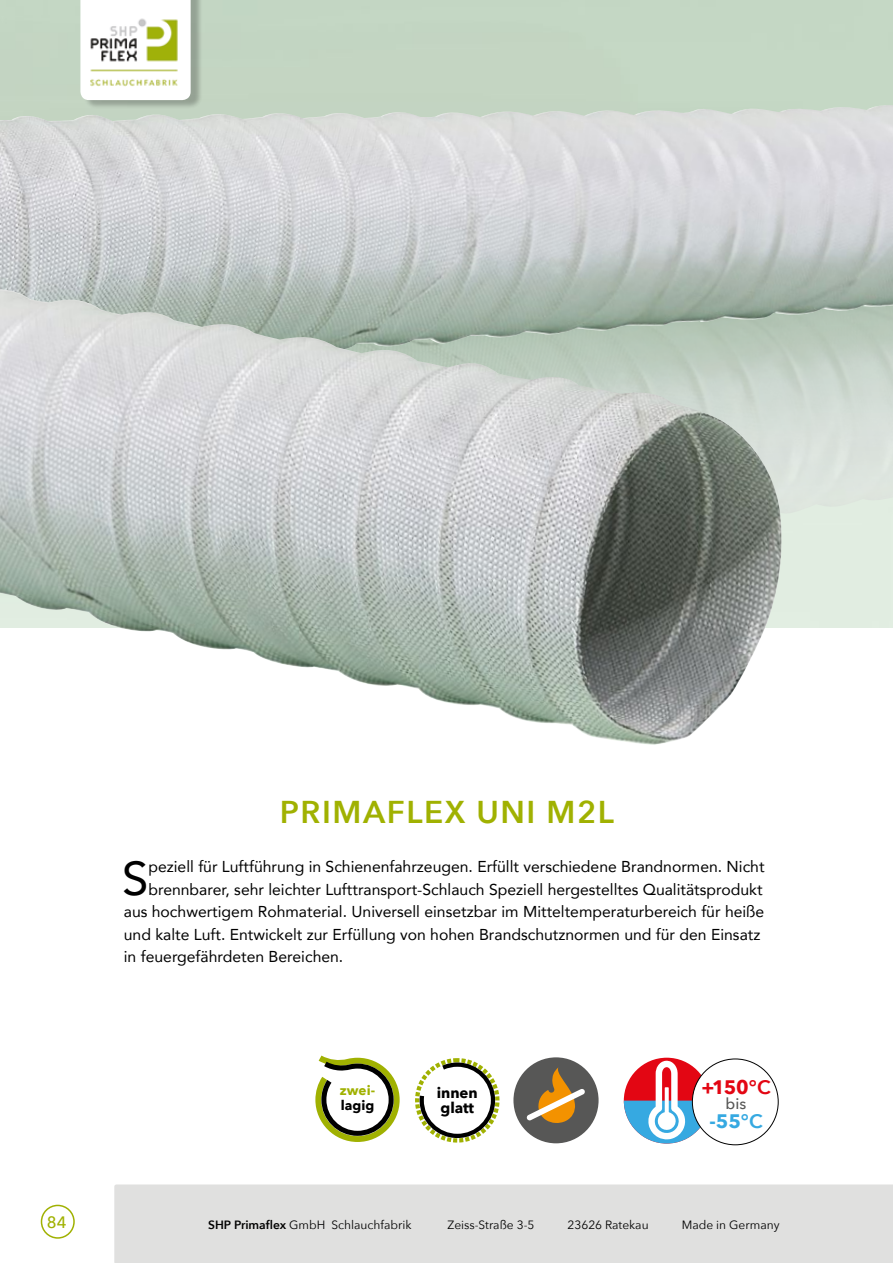
<style>
.page{position:relative;width:893px;height:1263px;background:#fff}
.page>*{position:absolute;margin:0;border:0;box-sizing:border-box;transform-origin:0 0}
.t1{font:47.55px "Avenir";color:#000}
.t2{font:600 31.5px "Avenir Next";letter-spacing:.05em;color:#a0b101}
.t3{font:700 19.5px "Avenir Next";color:#e30613}
.t4{font:700 19.5px "Avenir Next";color:#36a9e1}
.t5{font:500 16.5px "Avenir Next";color:#a0b101}
.t6{font:15.75px "Avenir";color:#000}
.t7{font:500 15.45px "Avenir Next";color:#575756}
.t8{font:700 15px/15px "Avenir Next";color:#000}
.t9{font:700 13.5px "Avenir Next";color:#a0b101}
.t10{font:700 13.5px "Avenir Next";color:#000}
.t11{font:12px "Avenir Next";color:#000}
.s1{font-weight:600}
</style>
<div class="page">
<div style="left:513px;top:1057px;width:86px;height:86px;background:#575756;border-radius:50%"></div>
<svg style="left:526px;top:1067px;width:59px;height:56px"></svg>
<div style="left:114px;top:1184px;width:779px;height:79px;background:#e0e0df"></div>
<svg style="left:315px;top:1055px;width:85px;height:87px"></svg>
<svg style="left:624px;top:1060px;width:86px;height:83px"></svg>
<div style="left:692px;top:1059px;width:86px;height:86px;background:#fff;border-radius:50%"></div>
<div style="left:41px;top:1205px;width:34px;height:34px;border:2px solid #a0b101;border-radius:50%"></div>
<div style="left:83px;top:0;width:119px;height:109px;background:#000;opacity:.24"></div>
<svg style="left:80px;top:0;width:111px;height:100px"></svg>
<img style="left:88px;top:15px;width:93px;height:74px">
<svg style="left:415px;top:1058px;width:84px;height:84px"></svg>
<img style="left:0;top:105px;width:893px;height:272px">
<img style="left:0;top:289px;width:785px;height:456px">
<h2 class="t2" style="left:280px;top:785px;width:336px">PRIMAFLEX UNI M2L</h2>
<h1 class="t1" style="left:122px;top:840px;width:28px">S</h1>
<p class="t6" style="left:148px;top:854px;width:618px">peziell für Luftführung in Schienenfahrzeugen. Erfüllt verschiedene Brandnormen. Nicht</p>
<p class="t6" style="left:148px;top:877px;width:616px">brennbarer, sehr leichter Lufttransport-Schlauch Speziell hergestelltes Qualitätsprodukt</p>
<p class="t6" style="left:124px;top:899px;width:642px">aus hochwertigem Rohmaterial. Universell einsetzbar im Mitteltemperaturbereich für heiße</p>
<p class="t6" style="left:124px;top:922px;width:638px">und kalte Luft. Entwickelt zur Erfüllung von hohen Brandschutznormen und für den Einsatz</p>
<p class="t6" style="left:124px;top:944px;width:221px">in feuergefährdeten Bereichen.</p>
<p class="t9" style="left:340px;top:1078px;width:37px">zwei-</p>
<p class="t10" style="left:341px;top:1093px;width:35px">lagig</p>
<p class="t8" style="left:437px;top:1085px;width:43px">innen glatt</p>
<p class="t3" style="left:701px;top:1070px;width:71px">+ 150°<span class="s1">C</span></p>
<p class="t7" style="left:726px;top:1090px;width:22px">bis</p>
<p class="t4" style="left:709px;top:1104px;width:55px">-55°<span class="s1">C</span></p>
<p class="t5" style="left:47px;top:1208px;width:21px">84</p>
<p class="t11" style="left:208px;top:1215px;width:205px"><span class="s1">SHP Primaflex</span> GmbH Schlauchfabrik</p>
<p class="t11" style="left:448px;top:1215px;width:88px">Zeiss-Straße 3-5</p>
<p class="t11" style="left:567px;top:1215px;width:83px">23626 Ratekau</p>
<p class="t11" style="left:682px;top:1215px;width:99px">Made in Germany</p>
</div>
